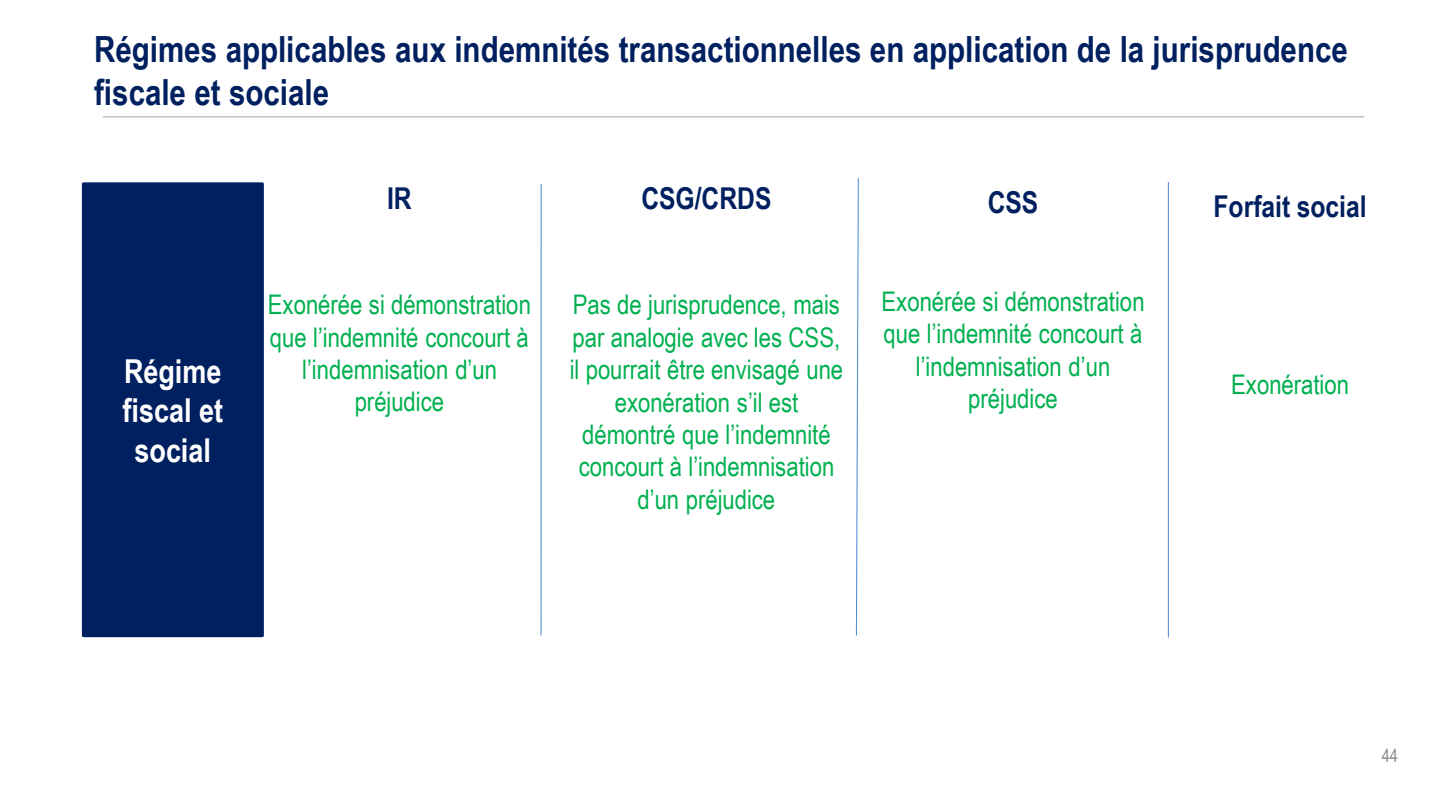
<style>
.page{position:relative;width:1440px;height:810px;background:#fff}
.page>*{position:absolute;margin:0;border:0;box-sizing:border-box;transform-origin:0 0}
.t1{font:700 36px/43.2px "Arial Narrow";color:#002060}
.t2{font:700 33px/39.6px "Arial Narrow";color:#fff;text-align:center}
.t3{font:700 30px "Arial Narrow";color:#002060}
.t4{font:27px/32.4px "Arial Narrow";color:#00b050;text-align:center}
.t5{font:18px "Arial Narrow";color:#898989}
</style>
<div class="page">
<hr style="left:103px;top:116px;width:1261px;height:2px;background:#bfbfbf">
<div style="left:83px;top:184px;width:179px;height:452px;background:#002060"></div>
<div style="left:82px;top:182px;width:182px;height:455px;border:3px solid #002060"></div>
<hr style="left:1168px;top:182px;width:1px;height:455px;background:#558ed5">
<svg style="left:855px;top:178px;width:4px;height:458px"></svg>
<hr style="left:541px;top:184px;width:1px;height:452px;background:#558ed5">
<h1 class="t1" style="left:94px;top:27px;width:1255px">Régimes applicables aux indemnités transactionnelles en application de la jurisprudence fiscale et sociale</h1>
<p class="t2" style="left:123px;top:351px;width:102px">Régime fiscal et social</p>
<p class="t3" style="left:387px;top:181px;width:26px">IR</p>
<p class="t4" style="left:268px;top:288px;width:265px">Exonérée si démonstration que l’indemnité concourt à l’indemnisation d’un préjudice</p>
<p class="t3" style="left:641px;top:181px;width:132px">CSG/CRDS</p>
<p class="t4" style="left:570px;top:288px;width:275px">Pas de jurisprudence, mais par analogie avec les CSS, il pourrait être envisagé une exonération s’il est démontré que l’indemnité concourt à l’indemnisation d’un préjudice</p>
<p class="t3" style="left:988px;top:185px;width:52px">CSS</p>
<p class="t4" style="left:882px;top:285px;width:265px">Exonérée si démonstration que l’indemnité concourt à l’indemnisation d’un préjudice</p>
<p class="t3" style="left:1214px;top:189px;width:155px">Forfait social</p>
<p class="t4" style="left:1231px;top:368px;width:119px">Exonération</p>
<p class="t5" style="left:1382px;top:745px;width:18px">44</p>
</div>
